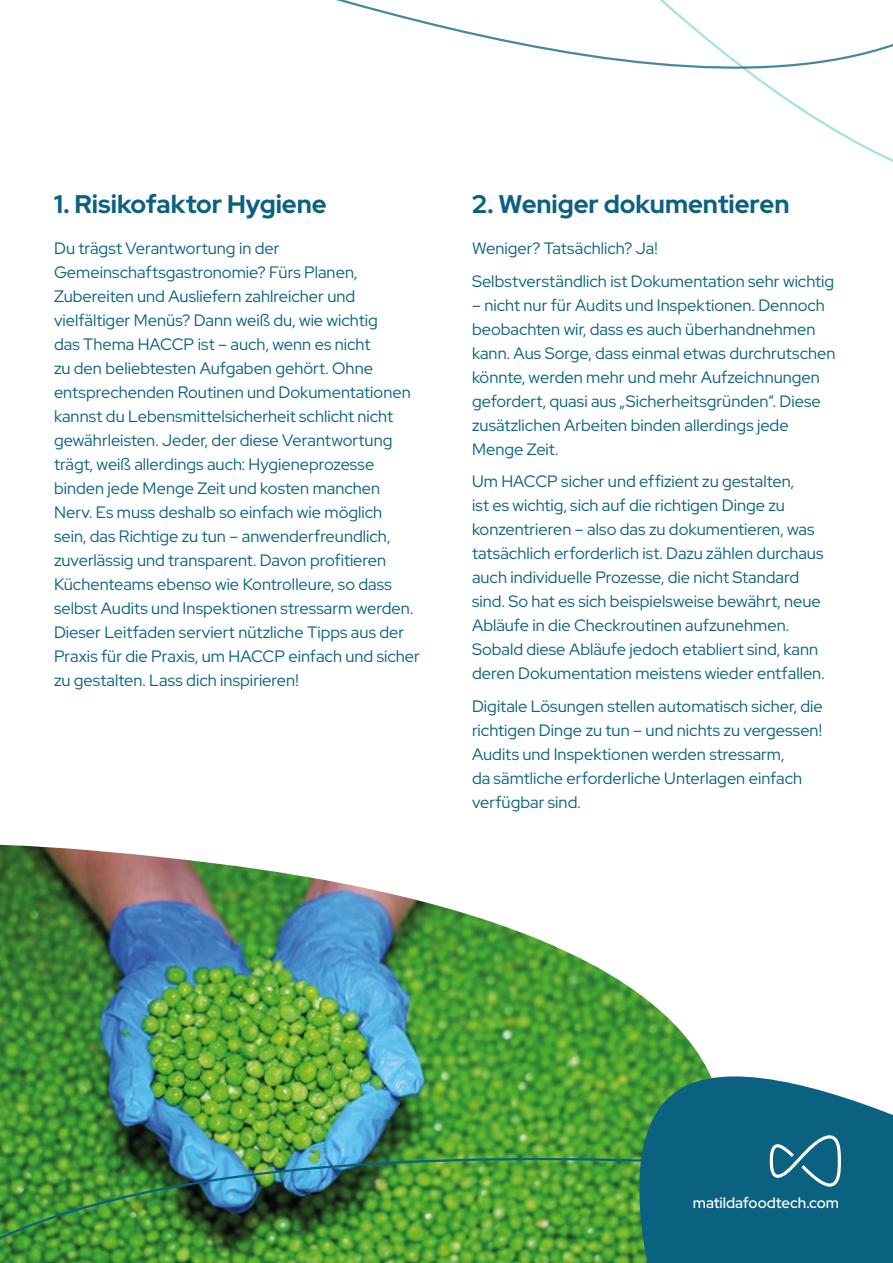
<style>
.page{position:relative;width:893px;height:1263px;background:#fff}
.page>*{position:absolute;margin:0;border:0;box-sizing:border-box;transform-origin:0 0}
.t1{font:700 25.5px "Red Hat Display";letter-spacing:-.005em;color:#0a6180}
.t2{font:16.5px/24px "Red Hat Display";color:#0a6180}
.t3{font:500 15px "Red Hat Display";color:#fff}
</style>
<div class="page">
<img style="left:0;top:845px;width:691px;height:208px">
<svg style="left:336px;top:0;width:557px;height:150px"></svg>
<img style="left:0;top:1053px;width:593px;height:210px">
<svg style="left:593px;top:1043px;width:300px;height:220px;background:#3a857d"></svg>
<svg style="left:770px;top:1135px;width:71px;height:52px;background:#367d97"></svg>
<h1 class="t1" style="left:54px;top:187px;width:274px">1. Risikofaktor Hygiene</h1>
<h1 class="t1" style="left:472px;top:187px;width:319px">2. Weniger dokumentieren</h1>
<p class="t2" style="left:54px;top:236px;width:367px">Du trägst Verantwortung in der Gemeinschaftsgastronomie? Fürs Planen, Zubereiten und Ausliefern zahlreicher und vielfältiger Menüs? Dann weiß du, wie wichtig<br>das Thema HACCP ist – auch, wenn es nicht<br>zu den beliebtesten Aufgaben gehört. Ohne entsprechenden Routinen und Dokumentationen kannst du Lebensmittelsicherheit schlicht nicht gewährleisten. Jeder, der diese Verantwortung trägt, weiß allerdings auch: Hygieneprozesse binden jede Menge Zeit und kosten manchen Nerv. Es muss deshalb so einfach wie möglich<br>sein, das Richtige zu tun – anwenderfreundlich, zuverlässig und transparent. Davon profitieren Küchenteams ebenso wie Kontrolleure, so dass selbst Audits und Inspektionen stressarm werden.<br>Dieser Leitfaden serviert nützliche Tipps aus der Praxis für die Praxis, um HACCP einfach und sicher zu gestalten. Lass dich inspirieren!</p>
<p class="t2" style="left:472px;top:232px;width:364px;line-height:32.5px">Weniger? Tatsächlich? Ja!<br>Selbstverständlich ist Dokumentation sehr wichtig</p>
<p class="t2" style="left:472px;top:292px;width:365px">– nicht nur für Audits und Inspektionen. Dennoch beobachten wir, dass es auch überhandnehmen kann. Aus Sorge, dass einmal etwas durchrutschen könnte, werden mehr und mehr Aufzeichnungen gefordert, quasi aus „Sicherheitsgründen“. Diese zusätzlichen Arbeiten binden allerdings jede Menge Zeit.</p>
<p class="t2" style="left:472px;top:469px;width:354px">Um HACCP sicher und effizient zu gestalten,<br>ist es wichtig, sich auf die richtigen Dinge zu konzentrieren – also das zu dokumentieren, was tatsächlich erforderlich ist. Dazu zählen durchaus auch individuelle Prozesse, die nicht Standard sind. So hat es sich beispielsweise bewährt, neue Abläufe in die Checkroutinen aufzunehmen.<br>Sobald diese Abläufe jedoch etabliert sind, kann deren Dokumentation meistens wieder entfallen.</p>
<p class="t2" style="left:472px;top:694px;width:352px">Digitale Lösungen stellen automatisch sicher, die richtigen Dinge zu tun – und nichts zu vergessen!<br>Audits und Inspektionen werden stressarm,<br>da sämtliche erforderliche Unterlagen einfach verfügbar sind.</p>
<p class="t3" style="left:693px;top:1192px;width:148px">matildafoodtech.com</p>
</div>
